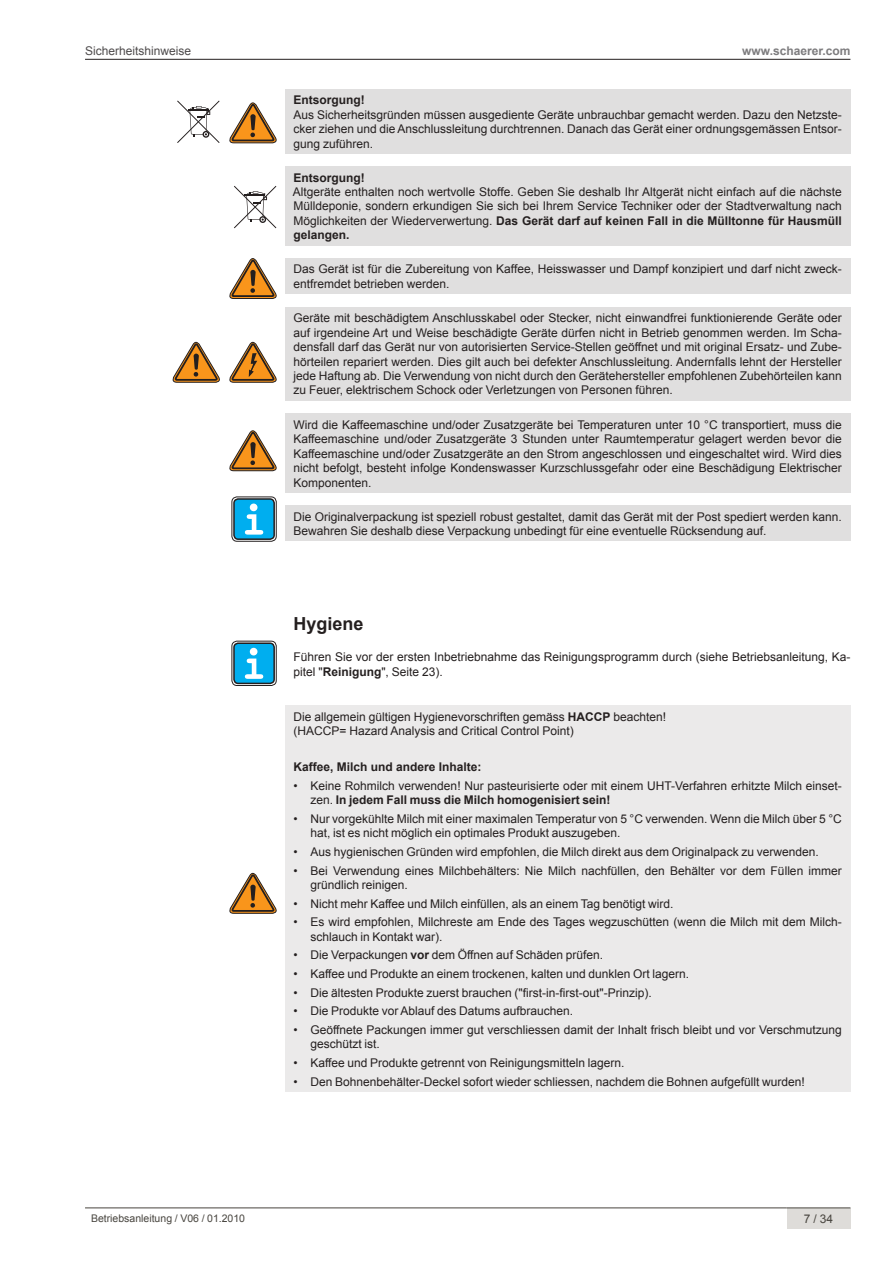
<style>
.page{position:relative;width:893px;height:1263px;background:#fff}
.page>*{position:absolute;margin:0;border:0;box-sizing:border-box;transform-origin:0 0}
.t1{font:700 18px "Arial";color:#241f1f}
.t2{font:12px/14.4px "Arial";color:#241f1f}
.t3{font:700 12px "Arial";color:#241f1f}
.t4{font:12px "Arial";color:#4e4b4c}
.t5{font:700 12px "Arial";color:#7d7c7e}
.t6{font:12px "Arial";color:#48453f}
.t7{font:10.5px "Arial";color:#48453f}
.s1{font-weight:700}
</style>
<div class="page">
<hr style="left:85px;top:59px;width:765px;height:1px;background:#241f1f">
<div style="left:787px;top:1208px;width:63px;height:20px;background:#dedcd9"></div>
<hr style="left:85px;top:1207px;width:702px;height:1px;background:#48453f">
<hr style="left:787px;top:1207px;width:63px;height:1px;background:#48453f">
<div style="left:285px;top:258px;width:565px;height:36px;background:#e0dfdf"></div>
<svg style="left:229px;top:258px;width:48px;height:41px"></svg>
<div style="left:285px;top:307px;width:565px;height:94px;background:#e0dfdf"></div>
<svg style="left:172px;top:341px;width:105px;height:42px"></svg>
<div style="left:285px;top:414px;width:565px;height:79px;background:#e0dfdf"></div>
<svg style="left:229px;top:430px;width:48px;height:42px"></svg>
<div style="left:285px;top:505px;width:565px;height:36px;background:#e0dfdf"></div>
<div style="left:232px;top:497px;width:44px;height:44px;border:1px solid #241f1f;border-radius:5px"></div>
<div style="left:234px;top:499px;width:40px;height:40px;background:#00aeef;border-radius:4px"></div>
<div style="left:233px;top:498px;width:42px;height:42px;border:2px solid #241f1f;border-radius:4px"></div>
<svg style="left:245px;top:514px;width:18px;height:21px"></svg>
<div style="left:250px;top:503px;width:7px;height:8px;background:#fff;border-radius:50%"></div>
<div style="left:285px;top:706px;width:565px;height:386px;background:#ebeaea"></div>
<svg style="left:229px;top:872px;width:48px;height:42px"></svg>
<div style="left:232px;top:641px;width:44px;height:45px;border:1px solid #241f1f;border-radius:5px"></div>
<div style="left:234px;top:643px;width:40px;height:40px;background:#00aeef;border-radius:4px"></div>
<div style="left:233px;top:642px;width:42px;height:42px;border:2px solid #241f1f;border-radius:4px"></div>
<svg style="left:245px;top:658px;width:18px;height:21px"></svg>
<div style="left:250px;top:648px;width:7px;height:7px;background:#fff;border-radius:50%"></div>
<div style="left:285px;top:167px;width:565px;height:79px;background:#e0dfdf"></div>
<svg style="left:234px;top:186px;width:42px;height:42px"></svg>
<div style="left:285px;top:89px;width:565px;height:65px;background:#e0dfdf"></div>
<svg style="left:177px;top:101px;width:43px;height:42px"></svg>
<svg style="left:229px;top:102px;width:48px;height:42px"></svg>
<p class="t4" style="left:85px;top:43px;width:108px">Sicherheitshinweise</p>
<p class="t5" style="left:742px;top:43px;width:110px">www.schaerer.com</p>
<p class="t3" style="left:293px;top:92px;width:73px">Entsorgung!</p>
<p class="t2" style="left:293px;top:108px;width:550px;text-align:justify">Aus Sicherheitsgründen müssen ausgediente Geräte unbrauchbar gemacht werden. Dazu den Netzste&shy;cker ziehen und die Anschlussleitung durchtrennen. Danach das Gerät einer ordnungsgemässen Entsor&shy;gung zuführen.</p>
<p class="t3" style="left:293px;top:170px;width:73px">Entsorgung!</p>
<p class="t2" style="left:293px;top:185px;width:551px;text-align:justify">Altgeräte enthalten noch wertvolle Stoffe. Geben Sie deshalb Ihr Altgerät nicht einfach auf die nächste Mülldeponie, sondern erkundigen Sie sich bei Ihrem Service Techniker oder der Stadtverwaltung nach Möglichkeiten der Wiederverwertung. <span class="s1">Das Gerät darf auf keinen Fall in die Mülltonne für Hausmüll gelangen.</span></p>
<p class="t2" style="left:293px;top:262px;width:550px">Das Gerät ist für die Zubereitung von Kaffee, Heisswasser und Dampf konzipiert und darf nicht zweck&shy;entfremdet betrieben werden.</p>
<p class="t2" style="left:293px;top:311px;width:550px;text-align:justify">Geräte mit beschädigtem Anschlusskabel oder Stecker, nicht einwandfrei funktionierende Geräte oder auf irgendeine Art und Weise beschädigte Geräte dürfen nicht in Betrieb genommen werden. Im Scha&shy;densfall darf das Gerät nur von autorisierten Service-Stellen geöffnet und mit original Ersatz- und Zube&shy;hörteilen repariert werden. Dies gilt auch bei defekter Anschlussleitung. Andernfalls lehnt der Hersteller jede Haftung ab. Die Verwendung von nicht durch den Gerätehersteller empfohlenen Zubehörteilen kann zu Feuer, elektrischem Schock oder Verletzungen von Personen führen.</p>
<p class="t2" style="left:293px;top:418px;width:550px;text-align:justify">Wird die Kaffeemaschine und/oder Zusatzgeräte bei Temperaturen unter 10 °C transportiert, muss die Kaffeemaschine und/oder Zusatzgeräte 3 Stunden unter Raumtemperatur gelagert werden bevor die Kaffeemaschine und/oder Zusatzgeräte an den Strom angeschlossen und eingeschaltet wird. Wird dies nicht befolgt, besteht infolge Kondenswasser Kurzschlussgefahr oder eine Beschädigung Elektrischer Komponenten.</p>
<p class="t2" style="left:293px;top:509px;width:550px">Die Originalverpackung ist speziell robust gestaltet, damit das Gerät mit der Post spediert werden kann.<br>Bewahren Sie deshalb diese Verpackung unbedingt für eine eventuelle Rücksendung auf.</p>
<h1 class="t1" style="left:293px;top:611px;width:72px">Hygiene</h1>
<p class="t2" style="left:293px;top:650px;width:559px">Führen Sie vor der ersten Inbetriebnahme das Reinigungsprogramm durch (siehe Betriebsanleitung, Ka&shy;pitel "<span class="s1">Reinigung</span>", Seite 23).</p>
<p class="t2" style="left:293px;top:710px;width:374px">Die allgemein gültigen Hygienevorschriften gemäss <span class="s1">HACCP</span> beachten! (HACCP= Hazard Analysis and Critical Control Point)</p>
<p class="t3" style="left:293px;top:759px;width:190px">Kaffee, Milch und andere Inhalte:</p>
<p class="t2" style="left:310px;top:778px;width:533px;text-indent:-17px">• Keine Rohmilch verwenden! Nur pasteurisierte oder mit einem UHT-Verfahren erhitzte Milch einset&shy;zen. <span class="s1">In jedem Fall muss die Milch homogenisiert sein!</span></p>
<p class="t2" style="left:310px;top:811px;width:533px;text-indent:-17px">• Nur vorgekühlte Milch mit einer maximalen Temperatur von 5 °C verwenden. Wenn die Milch über 5 °C hat, ist es nicht möglich ein optimales Produkt auszugeben.</p>
<p class="t2" style="left:293px;top:844px;width:527px">• Aus hygienischen Gründen wird empfohlen, die Milch direkt aus dem Originalpack zu verwenden.</p>
<p class="t2" style="left:310px;top:863px;width:533px;text-indent:-17px">• Bei Verwendung eines Milchbehälters: Nie Milch nachfüllen, den Behälter vor dem Füllen immer gründlich reinigen.</p>
<p class="t2" style="left:293px;top:896px;width:382px">• Nicht mehr Kaffee und Milch einfüllen, als an einem Tag benötigt wird.</p>
<p class="t2" style="left:310px;top:915px;width:533px;text-indent:-17px">• Es wird empfohlen, Milchreste am Ende des Tages wegzuschütten (wenn die Milch mit dem Milch&shy;schlauch in Kontakt war).</p>
<p class="t2" style="left:293px;top:948px;width:311px">• Die Verpackungen <span class="s1">vor</span> dem Öffnen auf Schäden prüfen.</p>
<p class="t2" style="left:293px;top:967px;width:397px">• Kaffee und Produkte an einem trockenen, kalten und dunklen Ort lagern.</p>
<p class="t2" style="left:293px;top:985px;width:360px">• Die ältesten Produkte zuerst brauchen ("first-in-first-out"-Prinzip).</p>
<p class="t2" style="left:293px;top:1004px;width:281px">• Die Produkte vor Ablauf des Datums aufbrauchen.</p>
<p class="t2" style="left:310px;top:1022px;width:533px;text-indent:-17px">• Geöffnete Packungen immer gut verschliessen damit der Inhalt frisch bleibt und vor Verschmutzung geschützt ist.</p>
<p class="t2" style="left:293px;top:1056px;width:332px">• Kaffee und Produkte getrennt von Reinigungsmitteln lagern.</p>
<p class="t2" style="left:293px;top:1074px;width:513px">• Den Bohnenbehälter-Deckel sofort wieder schliessen, nachdem die Bohnen aufgefüllt wurden!</p>
<p class="t7" style="left:91px;top:1211px;width:156px">Betriebsanleitung / V06 / 01.2010</p>
<p class="t6" style="left:804px;top:1210px;width:31px">7 / 34</p>
</div>
